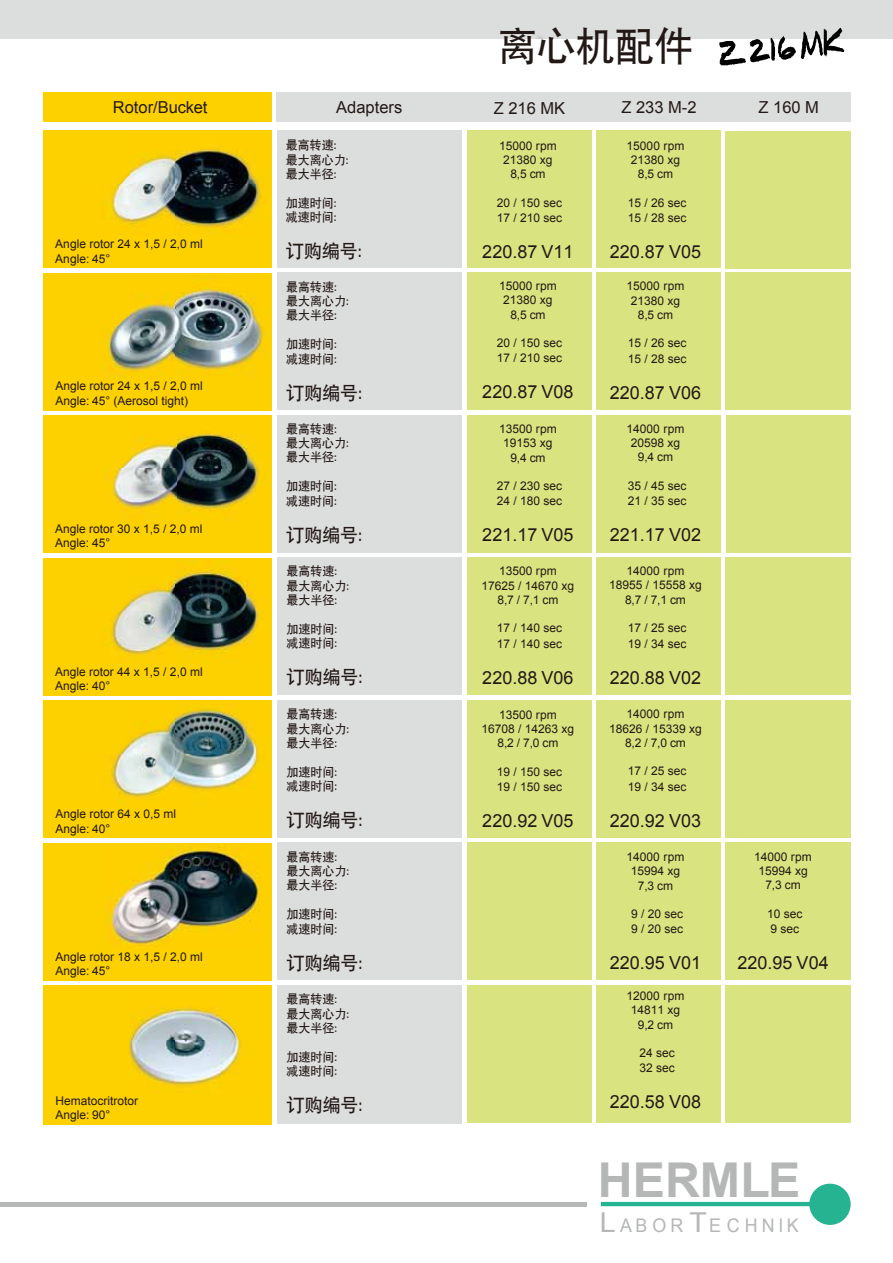
<style>
.page{position:relative;width:893px;height:1263px;background:#fff}
.page>*{position:absolute;margin:0;border:0;box-sizing:border-box;transform-origin:0 0}
.t1{font:700 48px "Arial";color:#b5b6b6}
.t2{font:39px "Sim Hei";color:#221815}
.t3{font:18.75px "Arial";letter-spacing:.23em;color:#b5b6b6;scale:.95 1}
.t4{font:18px "Arial";color:#221815}
.t5{font:18px "Sim Hei";color:#221815}
.t6{font:16.5px "Arial";color:#221815}
.t7{font:12px/14.2px "Arial";color:#221815}
.t8{font:12px/14.4px "Sim Hei";color:#221815}
.s1{font-size:27.45px}
</style>
<div class="page">
<div style="left:726px;top:985px;width:125px;height:137px;background:#d9e480"></div>
<div style="left:596px;top:985px;width:125px;height:137px;background:#d9e480"></div>
<div style="left:467px;top:985px;width:124px;height:137px;background:#d9e480"></div>
<div style="left:725px;top:842px;width:126px;height:137px;background:#d9e480"></div>
<div style="left:596px;top:842px;width:125px;height:137px;background:#d9e480"></div>
<div style="left:467px;top:842px;width:124px;height:137px;background:#d9e480"></div>
<div style="left:725px;top:701px;width:126px;height:137px;background:#d9e480"></div>
<div style="left:596px;top:700px;width:125px;height:137px;background:#d9e480"></div>
<div style="left:467px;top:700px;width:124px;height:137px;background:#d9e480"></div>
<div style="left:725px;top:557px;width:126px;height:138px;background:#d9e480"></div>
<div style="left:596px;top:557px;width:125px;height:137px;background:#d9e480"></div>
<div style="left:467px;top:557px;width:124px;height:137px;background:#d9e480"></div>
<div style="left:726px;top:416px;width:124px;height:137px;background:#d9e480"></div>
<div style="left:596px;top:415px;width:125px;height:138px;background:#d9e480"></div>
<div style="left:467px;top:415px;width:124px;height:138px;background:#d9e480"></div>
<div style="left:725px;top:273px;width:126px;height:137px;background:#d9e480"></div>
<div style="left:596px;top:273px;width:125px;height:137px;background:#d9e480"></div>
<div style="left:467px;top:273px;width:124px;height:137px;background:#d9e480"></div>
<div style="left:725px;top:131px;width:126px;height:137px;background:#d9e480"></div>
<div style="left:596px;top:131px;width:125px;height:137px;background:#d9e480"></div>
<div style="left:467px;top:131px;width:124px;height:137px;background:#d9e480"></div>
<div style="left:44px;top:131px;width:228px;height:137px;background:#fdd000"></div>
<img style="left:104px;top:149px;width:158px;height:85px">
<div style="left:44px;top:273px;width:228px;height:137px;background:#fdd000"></div>
<img style="left:102px;top:277px;width:165px;height:101px">
<div style="left:44px;top:415px;width:228px;height:138px;background:#fdd000"></div>
<img style="left:105px;top:433px;width:160px;height:87px">
<div style="left:44px;top:558px;width:228px;height:137px;background:#fdd000"></div>
<img style="left:104px;top:560px;width:161px;height:103px">
<div style="left:44px;top:701px;width:228px;height:137px;background:#fdd000"></div>
<img style="left:107px;top:703px;width:152px;height:102px">
<div style="left:44px;top:843px;width:228px;height:137px;background:#fdd000"></div>
<img style="left:104px;top:845px;width:156px;height:103px">
<div style="left:44px;top:985px;width:228px;height:139px;background:#fdd000"></div>
<img style="left:129px;top:1006px;width:112px;height:83px">
<div style="left:43px;top:92px;width:229px;height:30px;background:#fdd000"></div>
<div style="left:0;top:0;width:893px;height:39px;background:#dcdddd"></div>
<img style="left:537px;top:37px;width:129px;height:2px">
<svg style="left:601px;top:1184px;width:250px;height:41px"></svg>
<hr style="left:0;top:1202px;width:587px;height:4px;background:#b5b6b6">
<div style="left:276px;top:92px;width:575px;height:30px;background:#dcdddd"></div>
<div style="left:277px;top:131px;width:185px;height:137px;background:#dcdddd"></div>
<div style="left:277px;top:415px;width:185px;height:137px;background:#dcdddd"></div>
<div style="left:277px;top:273px;width:185px;height:137px;background:#dcdddd"></div>
<div style="left:277px;top:558px;width:185px;height:137px;background:#dcdddd"></div>
<div style="left:277px;top:700px;width:185px;height:138px;background:#dcdddd"></div>
<div style="left:277px;top:842px;width:185px;height:138px;background:#dcdddd"></div>
<div style="left:277px;top:985px;width:185px;height:139px;background:#dcdddd"></div>
<svg style="left:719px;top:28px;width:126px;height:38px"></svg>
<h3 class="t6" style="left:113px;top:97px;width:96px">Rotor/Bucket</h3>
<p class="t7" style="left:55px;top:237px;width:149px">Angle rotor 24 x 1,5 / 2,0 ml<br>Angle: 45°</p>
<p class="t7" style="left:55px;top:379px;width:149px">Angle rotor 24 x 1,5 / 2,0 ml<br>Angle: 45° (Aerosol tight)</p>
<p class="t7" style="left:55px;top:522px;width:149px">Angle rotor 30 x 1,5 / 2,0 ml<br>Angle: 45°</p>
<p class="t7" style="left:55px;top:664px;width:149px">Angle rotor 44 x 1,5 / 2,0 ml<br>Angle: 40°</p>
<p class="t7" style="left:55px;top:807px;width:122px">Angle rotor 64 x 0,5 ml<br>Angle: 40°</p>
<p class="t7" style="left:55px;top:949px;width:149px">Angle rotor 18 x 1,5 / 2,0 ml<br>Angle: 45°</p>
<p class="t7" style="left:55px;top:1093px;width:84px">Hematocritrotor<br>Angle: 90°</p>
<h3 class="t6" style="left:336px;top:97px;width:68px">Adapters</h3>
<p class="t8" style="left:286px;top:137px;width:73px">最高转速：最大离心力：最大半径：</p>
<p class="t8" style="left:286px;top:195px;width:61px">加速时间：减速时间：</p>
<h3 class="t5" style="left:286px;top:239px;width:91px">订购编号：</h3>
<p class="t8" style="left:286px;top:278px;width:73px">最高转速：最大离心力：最大半径：</p>
<p class="t8" style="left:286px;top:336px;width:61px">加速时间：减速时间：</p>
<h3 class="t5" style="left:286px;top:381px;width:91px">订购编号：</h3>
<p class="t8" style="left:286px;top:420px;width:73px">最高转速：最大离心力：最大半径：</p>
<p class="t8" style="left:286px;top:478px;width:61px">加速时间：减速时间：</p>
<h3 class="t5" style="left:286px;top:522px;width:91px">订购编号：</h3>
<p class="t8" style="left:286px;top:563px;width:73px">最高转速：最大离心力：最大半径：</p>
<p class="t8" style="left:286px;top:621px;width:61px">加速时间：减速时间：</p>
<h3 class="t5" style="left:286px;top:665px;width:91px">订购编号：</h3>
<p class="t8" style="left:286px;top:706px;width:73px">最高转速：最大离心力：最大半径：</p>
<p class="t8" style="left:286px;top:764px;width:61px">加速时间：减速时间：</p>
<h3 class="t5" style="left:286px;top:808px;width:91px">订购编号：</h3>
<p class="t8" style="left:286px;top:848px;width:73px">最高转速：最大离心力：最大半径：</p>
<p class="t8" style="left:286px;top:906px;width:61px">加速时间：减速时间：</p>
<h3 class="t5" style="left:286px;top:950px;width:91px">订购编号：</h3>
<p class="t8" style="left:287px;top:991px;width:73px">最高转速：最大离心力：最大半径：</p>
<p class="t8" style="left:287px;top:1048px;width:61px">加速时间：减速时间：</p>
<h3 class="t5" style="left:287px;top:1093px;width:91px">订购编号：</h3>
<h2 class="t2" style="left:498px;top:20px;width:196px">离心机配件</h2>
<h3 class="t6" style="left:494px;top:97px;width:73px">Z 216 MK</h3>
<h3 class="t6" style="left:621px;top:96px;width:77px">Z 233 M-2</h3>
<h3 class="t6" style="left:758px;top:96px;width:62px">Z 160 M</h3>
<p class="t7" style="left:627px;top:139px;width:59px;text-align:center">15000 rpm<br>21380 xg<br>8,5 cm</p>
<p class="t7" style="left:628px;top:195px;width:60px;line-height:15.3px">15 / 26 sec<br>15 / 28 sec</p>
<h3 class="t4" style="left:610px;top:240px;width:93px">220.87 V05</h3>
<p class="t7" style="left:499px;top:279px;width:59px;text-align:center">15000 rpm<br>21380 xg<br>8,5 cm</p>
<p class="t7" style="left:497px;top:335px;width:67px;line-height:15.3px">20 / 150 sec<br>17 / 210 sec</p>
<h3 class="t4" style="left:482px;top:380px;width:93px">220.87 V08</h3>
<p class="t7" style="left:499px;top:138px;width:59px;text-align:center">15000 rpm<br>21380 xg<br>8,5 cm</p>
<p class="t7" style="left:497px;top:195px;width:67px;line-height:15.3px">20 / 150 sec<br>17 / 210 sec</p>
<h3 class="t4" style="left:482px;top:240px;width:93px">220.87 V11</h3>
<p class="t7" style="left:627px;top:279px;width:59px;text-align:center">15000 rpm<br>21380 xg<br>8,5 cm</p>
<p class="t7" style="left:628px;top:335px;width:60px;line-height:15.3px">15 / 26 sec<br>15 / 28 sec</p>
<h3 class="t4" style="left:610px;top:380px;width:93px">220.87 V06</h3>
<p class="t7" style="left:499px;top:422px;width:59px;text-align:center">13500 rpm<br>19153 xg<br>9,4 cm</p>
<p class="t7" style="left:497px;top:478px;width:67px;line-height:15.3px">27 / 230 sec<br>24 / 180 sec</p>
<h3 class="t4" style="left:482px;top:523px;width:93px">221.17 V05</h3>
<p class="t7" style="left:482px;top:564px;width:94px;text-align:center">13500 rpm<br>17625 / 14670 xg<br>8,7 / 7,1 cm</p>
<p class="t7" style="left:497px;top:621px;width:67px;line-height:15.3px">17 / 140 sec<br>17 / 140 sec</p>
<h3 class="t4" style="left:482px;top:666px;width:93px">220.88 V06</h3>
<p class="t7" style="left:482px;top:707px;width:94px;text-align:center">13500 rpm<br>16708 / 14263 xg<br>8,2 / 7,0 cm</p>
<p class="t7" style="left:497px;top:764px;width:67px;line-height:15.3px">19 / 150 sec<br>19 / 150 sec</p>
<h3 class="t4" style="left:482px;top:809px;width:93px">220.92 V05</h3>
<p class="t7" style="left:627px;top:422px;width:59px;text-align:center">14000 rpm<br>20598 xg<br>9,4 cm</p>
<p class="t7" style="left:628px;top:478px;width:60px;line-height:15.3px">35 / 45 sec<br>21 / 35 sec</p>
<h3 class="t4" style="left:610px;top:523px;width:93px">221.17 V02</h3>
<p class="t7" style="left:609px;top:564px;width:94px;text-align:center">14000 rpm<br>18955 / 15558 xg<br>8,7 / 7,1 cm</p>
<p class="t7" style="left:628px;top:620px;width:60px;line-height:15.3px">17 / 25 sec<br>19 / 34 sec</p>
<h3 class="t4" style="left:610px;top:665px;width:93px">220.88 V02</h3>
<p class="t7" style="left:609px;top:707px;width:94px;text-align:center">14000 rpm<br>18626 / 15339 xg<br>8,2 / 7,0 cm</p>
<p class="t7" style="left:628px;top:763px;width:60px;line-height:15.3px">17 / 25 sec<br>19 / 34 sec</p>
<h3 class="t4" style="left:610px;top:808px;width:93px">220.92 V03</h3>
<p class="t7" style="left:627px;top:850px;width:59px;text-align:center">14000 rpm<br>15994 xg<br>7,3 cm</p>
<p class="t7" style="left:631px;top:906px;width:54px;line-height:15.3px">9 / 20 sec<br>9 / 20 sec</p>
<h3 class="t4" style="left:610px;top:951px;width:93px">220.95 V01</h3>
<p class="t7" style="left:627px;top:989px;width:59px;text-align:center">12000 rpm<br>14811 xg<br>9,2 cm</p>
<p class="t7" style="left:639px;top:1045px;width:37px;line-height:15.3px">24 sec<br>32 sec</p>
<h3 class="t4" style="left:610px;top:1090px;width:93px">220.58 V08</h3>
<p class="t7" style="left:754px;top:850px;width:59px;text-align:center">14000 rpm<br>15994 xg<br>7,3 cm</p>
<p class="t7" style="left:767px;top:906px;width:37px;line-height:15.3px">10 sec<br>9 sec</p>
<h3 class="t4" style="left:737px;top:951px;width:93px">220.95 V04</h3>
<h1 class="t1" style="left:598px;top:1148px;width:204px">HERMLE</h1>
<h3 class="t3" style="left:600px;top:1213px;width:211px"><span class="s1">L</span>ABOR <span class="s1">T</span>ECHNIK</h3>
</div>
